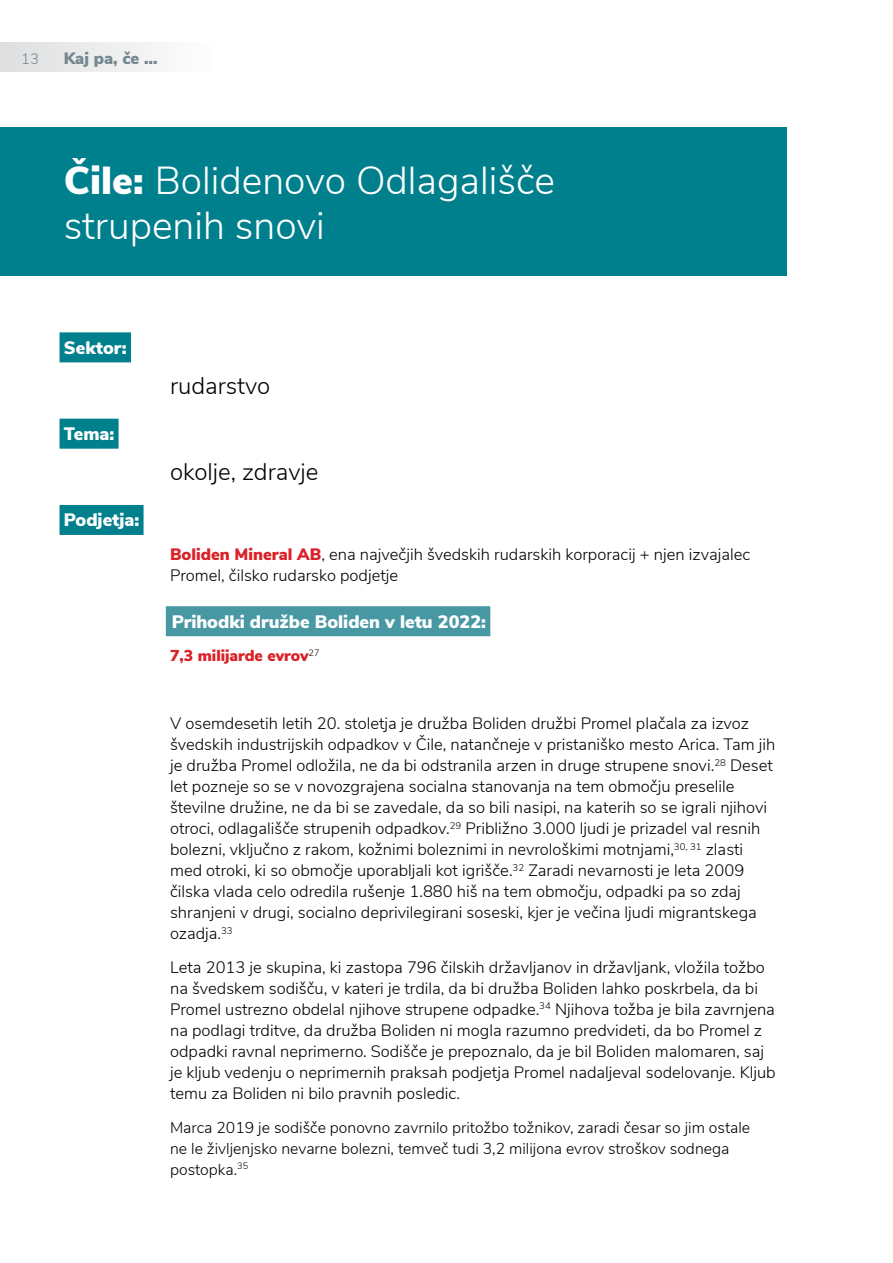
<style>
.page{position:relative;width:893px;height:1263px;background:#fff}
.page>*{position:absolute;margin:0;border:0;box-sizing:border-box;transform-origin:0 0}
.t1{font:300 39px/45px "Nunito Sans";color:#fff}
.t2{font:300 24px "Nunito Sans";color:#000}
.t3{font:900 18px "Nunito Sans";color:#fff}
.t4{font:300 16.5px/21px "Nunito Sans";color:#000}
.t5{font:900 16.5px "Nunito Sans";color:#74878f}
.t6{font:300 15.75px/21px "Nunito Sans";color:#000}
.t7{font:900 15.75px "Nunito Sans";color:#da2128}
.t8{font:300 15px "Nunito Sans";color:#74878f}
.s1{font-weight:900}
.s2{font-weight:900;color:#da2128}
</style>
<div class="page">
<div style="left:0;top:128px;width:787px;height:148px;background:#007f8d"></div>
<div style="left:60px;top:332px;width:71px;height:30px;background:#007f8d"></div>
<div style="left:60px;top:419px;width:59px;height:30px;background:#007f8d"></div>
<div style="left:60px;top:505px;width:84px;height:30px;background:#007f8d"></div>
<div style="left:166px;top:606px;width:324px;height:30px;background:#4898a4"></div>
<div style="left:0;top:43px;width:213px;height:29px;background:linear-gradient(to right,#dddedf,#fefefe)"></div>
<p class="t8" style="left:21px;top:48px;width:19px">13</p>
<p class="t5" style="left:64px;top:46px;width:95px">Kaj pa, če …</p>
<h1 class="t1" style="left:64px;top:155px;width:493px"><span class="s1">Čile:</span> Bolidenovo Odlagališče strupenih snovi</h1>
<p class="t3" style="left:64px;top:334px;width:64px">Sektor:</p>
<p class="t3" style="left:64px;top:421px;width:52px">Tema:</p>
<p class="t3" style="left:64px;top:507px;width:77px">Podjetja:</p>
<h2 class="t2" style="left:170px;top:368px;width:102px">rudarstvo</h2>
<h2 class="t2" style="left:170px;top:454px;width:150px">okolje, zdravje</h2>
<p class="t4" style="left:170px;top:543px;width:582px"><span class="s2">Boliden Mineral AB</span>, ena največjih švedskih rudarskih korporacij + njen izvajalec<br>Promel, čilsko rudarsko podjetje</p>
<p class="t3" style="left:172px;top:608px;width:316px">Prihodki družbe Boliden v letu 2022:</p>
<p class="t7" style="left:170px;top:644px;width:151px">7,3 milijarde evrov<sup>27</sup></p>
<p class="t4" style="left:170px;top:712px;width:607px">V osemdesetih letih 20. stoletja je družba Boliden družbi Promel plačala za izvoz švedskih industrijskih odpadkov v Čile, natančneje v pristaniško mesto Arica. Tam jih je družba Promel odložila, ne da bi odstranila arzen in druge strupene snovi.<sup>28</sup> Deset let pozneje so se v novozgrajena socialna stanovanja na tem območju preselile številne družine, ne da bi se zavedale, da so bili nasipi, na katerih so se igrali njihovi otroci, odlagališče strupenih odpadkov.<sup>29</sup> Približno 3.000 ljudi je prizadel val resnih bolezni, vključno z rakom, kožnimi boleznimi in nevrološkimi motnjami,<sup>30,</sup> <sup>31</sup> zlasti med otroki, ki so območje uporabljali kot igrišče.<sup>32</sup> Zaradi nevarnosti je leta 2009 čilska vlada celo odredila rušenje 1.880 hiš na tem območju, odpadki pa so zdaj shranjeni v drugi, socialno deprivilegirani soseski, kjer je večina ljudi migrantskega ozadja.<sup>33</sup></p>
<p class="t4" style="left:170px;top:955px;width:607px">Leta 2013 je skupina, ki zastopa 796 čilskih državljanov in državljank, vložila tožbo na švedskem sodišču, v kateri je trdila, da bi družba Boliden lahko poskrbela, da bi Promel ustrezno obdelal njihove strupene odpadke.<sup>34</sup> Njihova tožba je bila zavrnjena na podlagi trditve, da družba Boliden ni mogla razumno predvideti, da bo Promel z odpadki ravnal neprimerno. Sodišče je prepoznalo, da je bil Boliden malomaren, saj je kljub vedenju o neprimernih praksah podjetja Promel nadaljeval sodelovanje. Kljub temu za Boliden ni bilo pravnih posledic.</p>
<p class="t6" style="left:170px;top:1115px;width:582px">Marca 2019 je sodišče ponovno zavrnilo pritožbo tožnikov, zaradi česar so jim ostale ne le življenjsko nevarne bolezni, temveč tudi 3,2 milijona evrov stroškov sodnega postopka.<sup>35</sup></p>
</div>
